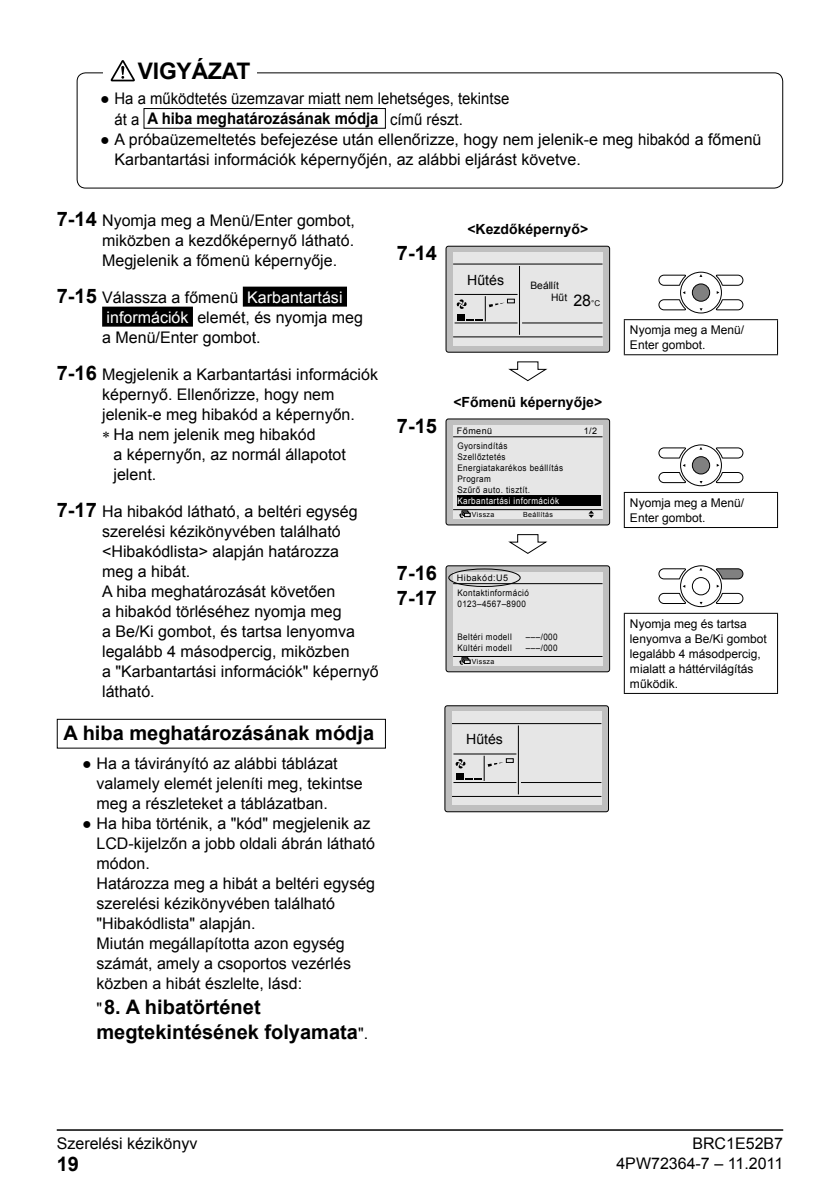
<style>
.page{position:relative;width:840px;height:1191px;background:#fff}
.page>*{position:absolute;margin:0;border:0;box-sizing:border-box;transform-origin:0 0}
.t1{font:700 22.8px "Arial";letter-spacing:-.005em;color:#000}
.t2{font:700 20px/25px "Arial";color:#000}
.t3{font:16px/20px "Arial";color:#000}
.t4{font:700 14px "Arial";color:#000}
.t5{font:14px "Arial";color:#000}
.t6{font:12px/15px "Arial";color:#000}
.t7{font:10.2px/12.2px "Arial";color:#000}
.t8{font:9px/11px "Arial";letter-spacing:.05em;color:#000;scale:.9 1}
.t9{font:9px/14.8px "Arial";letter-spacing:.05em;color:#000}
.t10{font:9px "Arial";letter-spacing:.05em;color:#fff;scale:.9 1}
.t11{font:7px "Arial";letter-spacing:.05em;color:#000}
.s1{font-weight:700}
.s2{font-weight:700;font-size:20px}
.s3{color:#fff}
.s4{font-weight:400;font-size:16px}
.s5{font-size:16px}
</style>
<div class="page">
<hr style="left:57px;top:1129px;width:725px;height:1px;background:#000">
<div style="left:243px;top:287px;width:104px;height:20px;background:#000"></div>
<div style="left:102px;top:307px;width:91px;height:20px;background:#000"></div>
<div style="left:143px;top:108px;width:242px;height:21px;border:1px solid #000"></div>
<div style="left:77px;top:72px;width:705px;height:117px;border:1px solid #000;border-radius:9px"></div>
<div style="left:103px;top:57px;width:153px;height:27px;background:#fff"></div>
<svg style="left:110px;top:60px;width:25px;height:21px"></svg>
<div style="left:57px;top:719px;width:329px;height:29px;border:1px solid #000"></div>
<div style="left:446px;top:246px;width:163px;height:106px;background:#bfbfbf;border-radius:2px"></div>
<div style="left:445px;top:246px;width:164px;height:107px;border:1px solid #000;border-radius:2px"></div>
<div style="left:453px;top:252px;width:149px;height:94px;background:#e6e6e6"></div>
<hr style="left:453px;top:263px;width:149px;height:1px;background:#000">
<hr style="left:454px;top:323px;width:63px;height:1px;background:#000">
<hr style="left:521px;top:323px;width:81px;height:1px;background:#000">
<hr style="left:454px;top:294px;width:63px;height:1px;background:#000">
<hr style="left:518px;top:266px;width:1px;height:69px;background:#000">
<hr style="left:453px;top:336px;width:149px;height:1px;background:#000">
<svg style="left:456px;top:296px;width:58px;height:25px"></svg>
<svg style="left:508px;top:361px;width:40px;height:21px"></svg>
<svg style="left:658px;top:272px;width:85px;height:41px"></svg>
<hr style="left:623px;top:319px;width:154px;height:1px;background:#000">
<hr style="left:623px;top:320px;width:1px;height:34px;background:#000">
<hr style="left:776px;top:320px;width:1px;height:34px;background:#000">
<hr style="left:623px;top:354px;width:154px;height:1px;background:#000">
<div style="left:446px;top:419px;width:163px;height:106px;background:#bfbfbf;border-radius:2px"></div>
<div style="left:445px;top:418px;width:164px;height:107px;border:1px solid #000;border-radius:2px"></div>
<div style="left:453px;top:425px;width:149px;height:93px;background:#e6e6e6"></div>
<hr style="left:453px;top:436px;width:149px;height:1px;background:#000">
<hr style="left:453px;top:509px;width:149px;height:1px;background:#000">
<svg style="left:459px;top:510px;width:11px;height:8px"></svg>
<svg style="left:588px;top:510px;width:5px;height:8px"></svg>
<div style="left:456px;top:495px;width:144px;height:11px;background:#000"></div>
<svg style="left:508px;top:534px;width:40px;height:20px"></svg>
<div style="left:679px;top:444px;width:42px;height:42px;border:1px solid #000;border-radius:50%"></div>
<svg style="left:658px;top:445px;width:85px;height:41px"></svg>
<hr style="left:623px;top:492px;width:154px;height:1px;background:#000">
<hr style="left:623px;top:493px;width:1px;height:34px;background:#000">
<hr style="left:776px;top:493px;width:1px;height:34px;background:#000">
<hr style="left:623px;top:527px;width:154px;height:1px;background:#000">
<div style="left:446px;top:566px;width:163px;height:106px;background:#bfbfbf;border-radius:2px"></div>
<div style="left:445px;top:565px;width:164px;height:107px;border:1px solid #000;border-radius:2px"></div>
<div style="left:453px;top:572px;width:149px;height:93px;background:#e6e6e6"></div>
<hr style="left:453px;top:583px;width:149px;height:1px;background:#000">
<hr style="left:453px;top:656px;width:149px;height:1px;background:#000">
<svg style="left:459px;top:657px;width:11px;height:7px"></svg>
<div style="left:448px;top:568px;width:72px;height:19px;border:1px solid #000;border-radius:50%"></div>
<div style="left:679px;top:565px;width:42px;height:42px;border:1px solid #000;border-radius:50%"></div>
<svg style="left:658px;top:566px;width:85px;height:40px"></svg>
<hr style="left:623px;top:613px;width:154px;height:1px;background:#000">
<hr style="left:623px;top:614px;width:1px;height:79px;background:#000">
<hr style="left:776px;top:614px;width:1px;height:79px;background:#000">
<hr style="left:623px;top:693px;width:154px;height:1px;background:#000">
<div style="left:444px;top:706px;width:164px;height:105px;background:#bfbfbf;border-radius:2px"></div>
<div style="left:444px;top:705px;width:164px;height:107px;border:1px solid #000;border-radius:2px"></div>
<div style="left:452px;top:711px;width:149px;height:93px;background:#e6e6e6"></div>
<hr style="left:452px;top:723px;width:149px;height:1px;background:#000">
<hr style="left:453px;top:782px;width:63px;height:1px;background:#000">
<hr style="left:520px;top:782px;width:81px;height:1px;background:#000">
<hr style="left:453px;top:753px;width:63px;height:1px;background:#000">
<hr style="left:517px;top:725px;width:1px;height:69px;background:#000">
<hr style="left:452px;top:796px;width:149px;height:1px;background:#000">
<svg style="left:455px;top:755px;width:58px;height:26px"></svg>
<h1 class="t1" style="left:138px;top:56px;width:114px">VIGYÁZAT</h1>
<p class="t3" style="left:114px;top:89px;width:396px;line-height:19.4px;text-indent:-14px">● Ha a működtetés üzemzavar miatt nem lehetséges, tekintse át a <span class="s1">A hiba meghatározásának módja</span> című részt.</p>
<p class="t3" style="left:114px;top:129px;width:648px;text-indent:-14px">● A próbaüzemeltetés befejezése után ellenőrizze, hogy nem jelenik-e meg hibakód a főmenü<br>Karbantartási információk képernyőjén, az alábbi eljárást követve.</p>
<p class="t3" style="left:102px;top:210px;width:254px;text-align:justify;text-indent:-45px"><span class="s2">7-14</span> Nyomja meg a Menü/Enter gombot, miközben a kezdőképernyő látható.<br>Megjelenik a főmenü képernyője.</p>
<p class="t3" style="left:102px;top:287px;width:262px;text-indent:-45px"><span class="s2">7-15</span> Válassza a főmenü <span class="s3">Karbantartási információk</span> elemét, és nyomja meg a Menü/Enter gombot.</p>
<p class="t3" style="left:57px;top:364px;width:323px"><span class="s2">7-16</span> Megjelenik a Karbantartási információk</p>
<p class="t3" style="left:102px;top:384px;width:234px">képernyő. Ellenőrizze, hogy nem</p>
<p class="t3" style="left:102px;top:404px;width:254px">jelenik-e meg hibakód a képernyőn.</p>
<p class="t3" style="left:113px;top:424px;width:203px">Ha nem jelenik meg hibakód</p>
<p class="t3" style="left:113px;top:444px;width:234px">a képernyőn, az normál állapotot</p>
<p class="t3" style="left:113px;top:464px;width:44px">jelent.</p>
<p class="t3" style="left:102px;top:501px;width:278px;text-indent:-45px"><span class="s2">7-17</span> Ha hibakód látható, a beltéri egység szerelési kézikönyvében található &lt;Hibakódlista&gt; alapján határozza<br>meg a hibát.<br>A hiba meghatározását követően<br>a hibakód törléséhez nyomja meg<br>a Be/Ki gombot, és tartsa lenyomva legalább 4 másodpercig, miközben<br>a "Karbantartási információk" képernyő látható.</p>
<p class="t2" style="left:63px;top:721px;width:312px">A hiba meghatározásának módja</p>
<p class="t3" style="left:96px;top:753px;width:267px;text-indent:-14px">● Ha a távirányító az alábbi táblázat valamely elemét jeleníti meg, tekintse meg a részleteket a táblázatban.</p>
<p class="t3" style="left:96px;top:813px;width:280px;text-indent:-14px">● Ha hiba történik, a "kód" megjelenik az<br>LCD-kijelzőn a jobb oldali ábrán látható módon.<br>Határozza meg a hibát a beltéri egység szerelési kézikönyvében található "Hibakódlista" alapján.<br>Miután megállapította azon egység számát, amely a csoportos vezérlés közben a hibát észlelte, lásd:</p>
<p class="t2" style="left:96px;top:995px;width:273px"><span class="s4">"</span>8. A hibatörténet megtekintésének folyamata<span class="s4">".</span></p>
<p class="t2" style="left:397px;top:241px;width:42px">7-14</p>
<p class="t4" style="left:467px;top:220px;width:122px">&lt;Kezdőképernyő&gt;</p>
<p class="t5" style="left:467px;top:271px;width:38px">Hűtés</p>
<p class="t7" style="left:551px;top:279px;width:50px;text-indent:-21px">Beállít<br>Hűt <span class="s5">28</span><sub>°C</sub></p>
<p class="t2" style="left:397px;top:414px;width:42px">7-15</p>
<p class="t4" style="left:453px;top:393px;width:150px">&lt;Főmenü képernyője&gt;</p>
<p class="t9" style="left:456px;top:423px;width:52px">Főmenü<br>Gyorsindítás</p>
<p class="t8" style="left:457px;top:451px;width:119px">Szellőztetés<br>Energiatakarékos beállítás<br>Program<br>Szűrő auto. tisztít.</p>
<p class="t10" style="left:457px;top:495px;width:114px">Karbantartási információk</p>
<p class="t11" style="left:471px;top:510px;width:24px">Vissza</p>
<p class="t11" style="left:523px;top:510px;width:31px">Beállítás</p>
<p class="t9" style="left:583px;top:423px;width:15px">1/2</p>
<p class="t2" style="left:397px;top:561px;width:42px">7-16<br>7-17</p>
<p class="t9" style="left:456px;top:570px;width:53px">Hibakód:U5</p>
<p class="t8" style="left:457px;top:587px;width:81px">Kontaktinformáció<br>0123–4567–8900</p>
<p class="t8" style="left:457px;top:631px;width:62px">Beltéri modell</p>
<p class="t8" style="left:525px;top:631px;width:37px">–––/000</p>
<p class="t8" style="left:457px;top:642px;width:62px">Kültéri modell</p>
<p class="t8" style="left:525px;top:642px;width:37px">–––/000</p>
<p class="t11" style="left:471px;top:656px;width:24px">Vissza</p>
<p class="t5" style="left:466px;top:730px;width:38px">Hűtés</p>
<p class="t6" style="left:629px;top:322px;width:116px">Nyomja meg a Menü/<br>Enter gombot.</p>
<p class="t6" style="left:629px;top:495px;width:116px">Nyomja meg a Menü/<br>Enter gombot.</p>
<p class="t6" style="left:629px;top:616px;width:138px">Nyomja meg és tartsa lenyomva a Be/Ki gombot legalább 4 másodpercig, mialatt a háttérvilágítás működik.</p>
<p class="t3" style="left:57px;top:1134px;width:142px">Szerelési kézikönyv</p>
<p class="t3" style="left:692px;top:1134px;width:92px">BRC1E52B7</p>
<p class="t2" style="left:57px;top:1152px;width:24px">19</p>
<p class="t3" style="left:616px;top:1154px;width:168px">4PW72364-7 – 11.2011</p>
</div>
